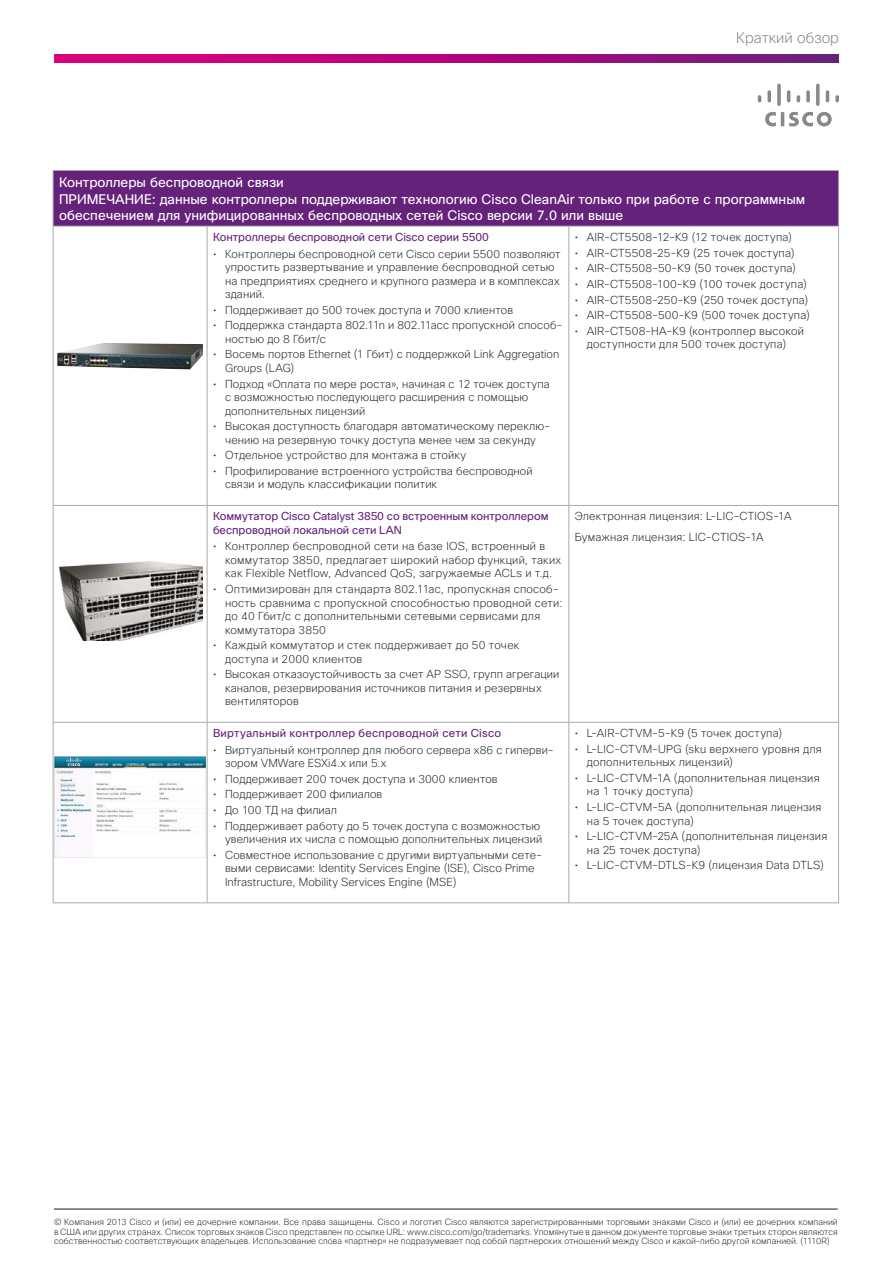
<style>
.page{position:relative;width:893px;height:1263px;background:#fff}
.page>*{position:absolute;margin:0;border:0;box-sizing:border-box;transform-origin:0 0}
.t1{font:200 15px "Cisco Sans";color:#7b7c7e}
.t2{font:13.5px/16.5px "Cisco Sans";color:#fff}
.t3{font:200 11.25px/13.5px "Cisco Sans";letter-spacing:.015em;color:#1a171c}
.t4{font:11.25px/13.5px "Cisco Sans";letter-spacing:-.005em;color:#65227a}
.t5{font:11.25px "Cisco Sans";letter-spacing:.02em;color:#65227a}
.t6{font:200 8.7px/9.4px "Cisco Sans";letter-spacing:.005em;color:#1a171c;text-align:justify}
</style>
<div class="page">
<hr style="left:54px;top:1209px;width:784px;height:1px;background:#1a171c">
<svg style="left:54px;top:54px;width:785px;height:8px"></svg>
<svg style="left:758px;top:84px;width:81px;height:42px"></svg>
<div style="left:53px;top:170px;width:786px;height:56px;background:#65227a"></div>
<hr style="left:53px;top:171px;width:1px;height:55px;background:#a9aaac">
<hr style="left:838px;top:171px;width:1px;height:55px;background:#a9aaac">
<hr style="left:53px;top:170px;width:786px;height:1px;background:#a9aaac">
<hr style="left:53px;top:226px;width:786px;height:1px;background:#a9aaac">
<hr style="left:53px;top:226px;width:1px;height:279px;background:#a9aaac">
<hr style="left:53px;top:506px;width:1px;height:216px;background:#a9aaac">
<hr style="left:207px;top:226px;width:1px;height:279px;background:#a9aaac">
<hr style="left:207px;top:506px;width:1px;height:216px;background:#a9aaac">
<hr style="left:568px;top:226px;width:1px;height:279px;background:#a9aaac">
<hr style="left:568px;top:506px;width:1px;height:216px;background:#a9aaac">
<hr style="left:838px;top:226px;width:1px;height:279px;background:#a9aaac">
<hr style="left:838px;top:506px;width:1px;height:216px;background:#a9aaac">
<hr style="left:53px;top:723px;width:1px;height:179px;background:#a9aaac">
<hr style="left:53px;top:505px;width:154px;height:1px;background:#a9aaac">
<hr style="left:53px;top:722px;width:154px;height:1px;background:#a9aaac">
<hr style="left:207px;top:723px;width:1px;height:179px;background:#a9aaac">
<hr style="left:207px;top:505px;width:362px;height:1px;background:#a9aaac">
<hr style="left:207px;top:722px;width:362px;height:1px;background:#a9aaac">
<hr style="left:568px;top:723px;width:1px;height:179px;background:#a9aaac">
<hr style="left:838px;top:723px;width:1px;height:179px;background:#a9aaac">
<hr style="left:569px;top:505px;width:270px;height:1px;background:#a9aaac">
<hr style="left:569px;top:722px;width:270px;height:1px;background:#a9aaac">
<hr style="left:53px;top:902px;width:786px;height:1px;background:#a9aaac">
<img style="left:57px;top:343px;width:146px;height:26px">
<img style="left:59px;top:562px;width:143px;height:79px">
<img style="left:55px;top:757px;width:150px;height:100px">
<h1 class="t1" style="left:736px;top:32px;width:104px">Краткий обзор</h1>
<p class="t2" style="left:59px;top:175px;width:748px">Контроллеры беспроводной связи<br>ПРИМЕЧАНИЕ: данные контроллеры поддерживают технологию Cisco CleanAir только при работе с программным обеспечением для унифицированных беспроводных сетей Cisco версии 7.0 или выше</p>
<p class="t4" style="left:213px;top:231px;width:277px">Контроллеры беспроводной сети Cisco серии 5500</p>
<p class="t3" style="left:225px;top:248px;width:337px;text-indent:-12px">• Контроллеры беспроводной сети Cisco серии 5500 позволяют упростить развертывание и управление беспроводной сетью на предприятиях среднего и крупного размера и в комплексах зданий.</p>
<p class="t3" style="left:213px;top:304px;width:302px">• Поддерживает до 500 точек доступа и 7000 клиентов</p>
<p class="t3" style="left:225px;top:319px;width:339px;text-indent:-12px">• Поддержка стандарта 802.11n и 802.11acс пропускной способ&shy;ностью до 8 Гбит/с</p>
<p class="t3" style="left:225px;top:348px;width:336px;text-indent:-12px">• Восемь портов Ethernet (1 Гбит) с поддержкой Link Aggregation<br>Groups (LAG)</p>
<p class="t3" style="left:225px;top:378px;width:326px;text-indent:-12px">• Подход «Оплата по мере роста», начиная с 12 точек доступа с возможностью последующего расширения с помощью дополнительных лицензий</p>
<p class="t3" style="left:213px;top:420px;width:339px;text-align:center">• Высокая доступность благодаря автоматическому переклю&shy;чению на резервную точку доступа менее чем за секунду</p>
<p class="t3" style="left:213px;top:449px;width:254px">• Отдельное устройство для монтажа в стойку</p>
<p class="t3" style="left:225px;top:465px;width:309px;text-indent:-12px">• Профилирование встроенного устройства беспроводной связи и модуль классификации политик</p>
<p class="t3" style="left:575px;top:231px;width:219px">• AIR-CT5508-12-K9 (12 точек доступа)</p>
<p class="t3" style="left:575px;top:247px;width:221px">• AIR-CT5508-25-K9 (25 точек доступа)</p>
<p class="t3" style="left:575px;top:262px;width:223px">• AIR-CT5508-50-K9 (50 точек доступа)</p>
<p class="t3" style="left:575px;top:278px;width:234px">• AIR-CT5508-100-K9 (100 точек доступа)</p>
<p class="t3" style="left:575px;top:294px;width:235px">• AIR-CT5508-250-K9 (250 точек доступа)</p>
<p class="t3" style="left:575px;top:309px;width:237px">• AIR-CT5508-500-K9 (500 точек доступа)</p>
<p class="t3" style="left:575px;top:325px;width:231px;text-align:center">• AIR-CT508-HA-K9 (контроллер высокой доступности для 500 точек доступа)</p>
<p class="t4" style="left:213px;top:510px;width:337px">Коммутатор Cisco Catalyst 3850 со встроенным контроллером беспроводной локальной сети LAN</p>
<p class="t3" style="left:225px;top:540px;width:338px;text-indent:-12px">• Контроллер беспроводной сети на базе IOS, встроенный в коммутатор 3850, предлагает широкий набор функций, таких как Flexible Netflow, Advanced QoS, загружаемые ACLs и т.д.</p>
<p class="t3" style="left:225px;top:583px;width:339px;text-indent:-12px">• Оптимизирован для стандарта 802.11ac, пропускная способ&shy;ность сравнима с пропускной способностью проводной сети: до 40 Гбит/с с дополнительными сетевыми сервисами для коммутатора 3850</p>
<p class="t3" style="left:225px;top:639px;width:296px;text-indent:-12px">• Каждый коммутатор и стек поддерживает до 50 точек доступа и 2000 клиентов</p>
<p class="t3" style="left:225px;top:668px;width:336px;text-indent:-12px">• Высокая отказоустойчивость за счет AP SSO, групп агрегации каналов, резервирования источников питания и резервных вентиляторов</p>
<p class="t5" style="left:213px;top:729px;width:290px">Виртуальный контроллер беспроводной сети Cisco</p>
<p class="t3" style="left:225px;top:744px;width:330px;text-indent:-12px">• Виртуальный контроллер для любого сервера x86 с гиперви&shy;зором VMWare ESXi4.x или 5.x</p>
<p class="t3" style="left:213px;top:773px;width:286px">• Поддерживает 200 точек доступа и 3000 клиентов</p>
<p class="t3" style="left:213px;top:788px;width:171px">• Поддерживает 200 филиалов</p>
<p class="t3" style="left:213px;top:804px;width:125px">• До 100 ТД на филиал</p>
<p class="t3" style="left:213px;top:820px;width:331px;text-align:right">• Поддерживает работу до 5 точек доступа с возможностью увеличения их числа с помощью дополнительных лицензий</p>
<p class="t3" style="left:225px;top:849px;width:318px;text-indent:-12px">• Совместное использование с другими виртуальными сете&shy;выми сервисами: Identity Services Engine (ISE), Cisco Prime<br>Infrastructure, Mobility Services Engine (MSE)</p>
<p class="t3" style="left:575px;top:507px;width:218px;line-height:21px">Электронная лицензия: L-LIC-CTIOS-1A<br>Бумажная лицензия: LIC-CTIOS-1A</p>
<p class="t3" style="left:575px;top:727px;width:209px">• L-AIR-CTVM-5-K9 (5 точек доступа)</p>
<p class="t3" style="left:587px;top:743px;width:237px;text-indent:-12px">• L-LIC-CTVM-UPG (sku верхнего уровня для дополнительных лицензий)</p>
<p class="t3" style="left:587px;top:772px;width:234px;text-indent:-12px">• L-LIC-CTVM-1A (дополнительная лицензия на 1 точку доступа)</p>
<p class="t3" style="left:587px;top:801px;width:236px;text-indent:-12px">• L-LIC-CTVM-5A (дополнительная лицензия на 5 точек доступа)</p>
<p class="t3" style="left:587px;top:830px;width:242px;text-indent:-12px">• L-LIC-CTVM-25A (дополнительная лицензия на 25 точек доступа)</p>
<p class="t3" style="left:575px;top:859px;width:251px">• L-LIC-CTVM-DTLS-K9 (лицензия Data DTLS)</p>
<p class="t6" style="left:54px;top:1218px;width:785px">© Компания 2013 Cisco и (или) ее дочерние компании. Все права защищены. Cisco и логотип Cisco являются зарегистрированными торговыми знаками Cisco и (или) ее дочерних компаний в США или других странах. Список торговых знаков Cisco представлен по ссылке URL: www.cisco.com/go/trademarks. Упомянутые в данном документе торговые знаки третьих сторон являются собственностью соответствующих владельцев. Использование слова «партнер» не подразумевает под собой партнерских отношений между Cisco и какой-либо другой компанией. (1110R)</p>
</div>
